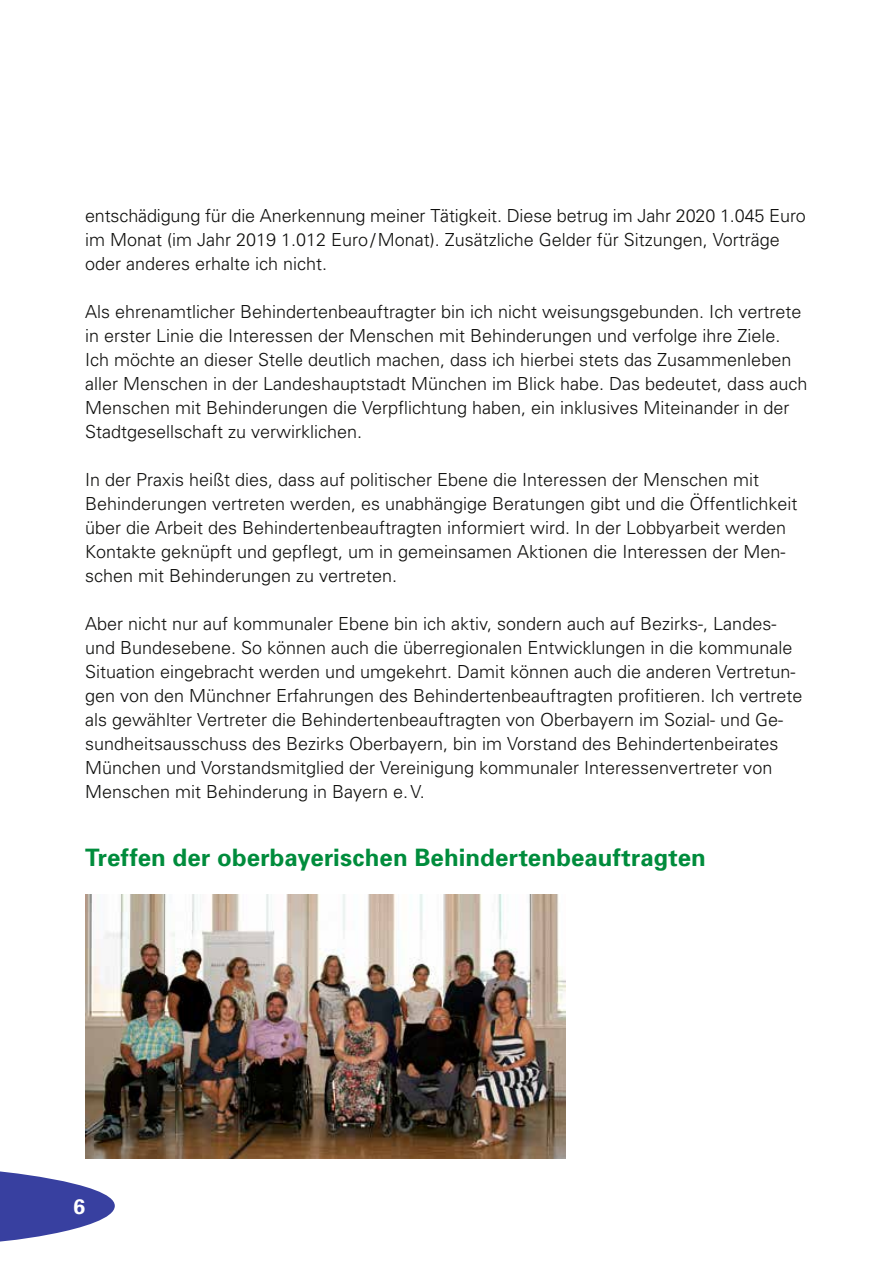
<style>
.page{position:relative;width:893px;height:1263px;background:#fff}
.page>*{position:absolute;margin:0;border:0;box-sizing:border-box;transform-origin:0 0}
.t1{font:700 24px "Univers";letter-spacing:.005em;color:#008c3c}
.t2{font:700 21px "Univers";color:#fff}
.t3{font:300 18px/24px "Univers";color:#0f0f0d}
</style>
<div class="page">
<svg style="left:0;top:1171px;width:115px;height:71px"></svg>
<img style="left:86px;top:894px;width:480px;height:264px">
<p class="t3" style="left:85px;top:203px;width:722px">entschädigung für die Anerkennung meiner Tätigkeit. Diese betrug im Jahr 2020 1.045 Euro im Monat (im Jahr 2019 1.012 Euro / Monat). Zusätzliche Gelder für Sitzungen, Vorträge oder anderes erhalte ich nicht.</p>
<p class="t3" style="left:85px;top:299px;width:724px">Als ehrenamtlicher Behindertenbeauftragter bin ich nicht weisungsgebunden. Ich vertrete in erster Linie die Interessen der Menschen mit Behinderungen und verfolge ihre Ziele.<br>Ich möchte an dieser Stelle deutlich machen, dass ich hierbei stets das Zusammenleben aller Menschen in der Landeshauptstadt München im Blick habe. Das bedeutet, dass auch Menschen mit Behinderungen die Verpflichtung haben, ein inklusives Miteinander in der Stadtgesellschaft zu verwirklichen.</p>
<p class="t3" style="left:85px;top:467px;width:714px">In der Praxis heißt dies, dass auf politischer Ebene die Interessen der Menschen mit Behinderungen vertreten werden, es unabhängige Beratungen gibt und die Öffentlichkeit über die Arbeit des Behindertenbeauftragten informiert wird. In der Lobbyarbeit werden Kontakte geknüpft und gepflegt, um in gemeinsamen Aktionen die Interessen der Men&shy;schen mit Behinderungen zu vertreten.</p>
<p class="t3" style="left:85px;top:611px;width:719px">Aber nicht nur auf kommunaler Ebene bin ich aktiv, sondern auch auf Bezirks-, Landes&shy;und Bundesebene. So können auch die überregionalen Entwicklungen in die kommunale Situation eingebracht werden und umgekehrt. Damit können auch die anderen Vertretun&shy;gen von den Münchner Erfahrungen des Behindertenbeauftragten profitieren. Ich vertrete als gewählter Vertreter die Behindertenbeauftragten von Oberbayern im Sozial- und Ge&shy;sundheitsausschuss des Bezirks Oberbayern, bin im Vorstand des Behindertenbeirates München und Vorstandsmitglied der Vereinigung kommunaler Interessenvertreter von Menschen mit Behinderung in Bayern e. V.</p>
<h2 class="t1" style="left:85px;top:842px;width:622px">Treffen der oberbayerischen Behindertenbeauftragten</h2>
<p class="t2" style="left:73px;top:1193px;width:13px">6</p>
</div>
